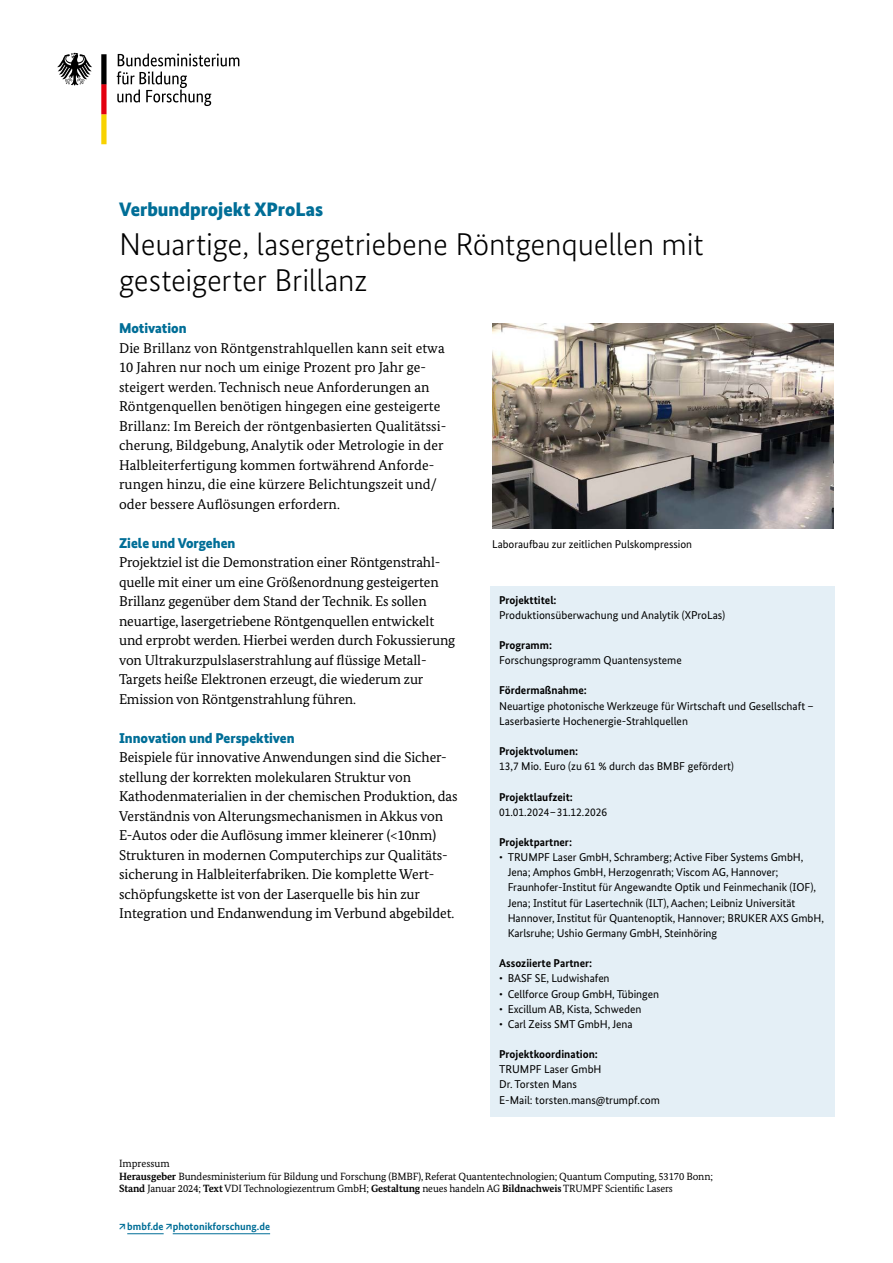
<style>
.page{position:relative;width:893px;height:1263px;background:#fff}
.page>*{position:absolute;margin:0;border:0;box-sizing:border-box;transform-origin:0 0}
.t1{font:300 31.5px/36px "Bundes Sans";letter-spacing:-.01em;color:#000}
.t2{font:900 19.5px "Bundes Sans";color:#006e97}
.t3{font:14.25px/19.5px "Bundes Serif";letter-spacing:-.005em;color:#000}
.t4{font:900 14.25px "Bundes Sans";color:#006e97}
.t5{font:11.4px/15.1px "Bundes Sans";letter-spacing:-.005em;color:#000}
.t6{font:700 11.4px "Bundes Sans";color:#000}
.t7{font:11.25px "Bundes Sans";color:#000}
.t8{font:10.5px/12.6px "Bundes Serif";letter-spacing:-.01em;color:#000}
.t9{font:700 10.5px "Bundes Sans";color:#006e97}
.s1{font-weight:700}
</style>
<div class="page">
<svg style="left:117px;top:53px;width:122px;height:53px"></svg>
<svg style="left:57px;top:53px;width:35px;height:33px"></svg>
<svg style="left:101px;top:54px;width:6px;height:90px"></svg>
<div style="left:490px;top:586px;width:345px;height:530px;background:#e4eff6"></div>
<img style="left:492px;top:324px;width:341px;height:204px">
<hr style="left:127px;top:1233px;width:37px;height:1px;background:#006e97">
<hr style="left:173px;top:1233px;width:97px;height:1px;background:#006e97">
<p class="t2" style="left:119px;top:198px;width:206px">Verbundprojekt XProLas</p>
<h1 class="t1" style="left:119px;top:226px;width:586px">Neuartige, lasergetriebene Röntgenquellen mit gesteigerter Brillanz</h1>
<h2 class="t4" style="left:119px;top:320px;width:69px">Motivation</h2>
<p class="t3" style="left:119px;top:338px;width:329px">Die Brillanz von Röntgenstrahlquellen kann seit etwa 10 Jahren nur noch um einige Prozent pro Jahr ge&shy;steigert werden. Technisch neue Anforderungen an Röntgenquellen benötigen hingegen eine gesteigerte Brillanz: Im Bereich der röntgenbasierten Qualitätssi&shy;cherung, Bildgebung, Analytik oder Metrologie in der Halbleiterfertigung kommen fortwährend Anforde&shy;rungen hinzu, die eine kürzere Belichtungszeit und/ oder bessere Auflösungen erfordern.</p>
<h2 class="t4" style="left:119px;top:534px;width:118px">Ziele und Vorgehen</h2>
<p class="t3" style="left:119px;top:552px;width:338px">Projektziel ist die Demonstration einer Röntgenstrahl&shy;quelle mit einer um eine Größenordnung gesteigerten Brillanz gegenüber dem Stand der Technik. Es sollen neuartige, lasergetriebene Röntgenquellen entwickelt und erprobt werden. Hierbei werden durch Fokussierung von Ultrakurzpulslaserstrahlung auf flüssige Metall-Targets heiße Elektronen erzeugt, die wiederum zur Emission von Röntgenstrahlung führen.</p>
<h2 class="t4" style="left:119px;top:729px;width:177px">Innovation und Perspektiven</h2>
<p class="t3" style="left:119px;top:747px;width:340px">Beispiele für innovative Anwendungen sind die Sicher&shy;stellung der korrekten molekularen Struktur von Kathodenmaterialien in der chemischen Produktion, das Verständnis von Alterungsmechanismen in Akkus von E-Autos oder die Auflösung immer kleinerer (&lt;10nm)<br>Strukturen in modernen Computerchips zur Qualitäts&shy;sicherung in Halbleiterfabriken. Die komplette Wert&shy;schöpfungskette ist von der Laserquelle bis hin zur Integration und Endanwendung im Verbund abgebildet.</p>
<p class="t7" style="left:492px;top:537px;width:201px">Laboraufbau zur zeitlichen Pulskompression</p>
<h2 class="t6" style="left:499px;top:593px;width:59px">Projekttitel:</h2>
<p class="t5" style="left:499px;top:607px;width:228px">Produktionsüberwachung und Analytik (XProLas)</p>
<h2 class="t6" style="left:499px;top:638px;width:54px">Programm:</h2>
<p class="t5" style="left:499px;top:653px;width:184px">Forschungsprogramm Quantensysteme</p>
<h2 class="t6" style="left:499px;top:684px;width:89px">Fördermaßnahme:</h2>
<p class="t5" style="left:499px;top:698px;width:316px">Neuartige photonische Werkzeuge für Wirtschaft und Gesellschaft –<br>Laserbasierte Hochenergie-Strahlquellen</p>
<h2 class="t6" style="left:499px;top:744px;width:81px">Projektvolumen:</h2>
<p class="t5" style="left:499px;top:759px;width:236px">13,7 Mio. Euro (zu 61 % durch das BMBF gefördert)</p>
<h2 class="t6" style="left:499px;top:790px;width:75px">Projektlaufzeit:</h2>
<p class="t5" style="left:499px;top:804px;width:109px">01.01.2024–31.12.2026</p>
<h2 class="t6" style="left:499px;top:835px;width:74px">Projektpartner:</h2>
<p class="t5" style="left:508px;top:850px;width:318px;text-indent:-9px">• TRUMPF Laser GmbH, Schramberg; Active Fiber Systems GmbH, Jena; Amphos GmbH, Herzogenrath; Viscom AG, Hannover; Fraunhofer-Institut für Angewandte Optik und Feinmechanik (IOF), Jena; Institut für Lasertechnik (ILT), Aachen; Leibniz Universität Hannover, Institut für Quantenoptik, Hannover; BRUKER AXS GmbH, Karlsruhe; Ushio Germany GmbH, Steinhöring</p>
<h2 class="t6" style="left:499px;top:957px;width:95px">Assoziierte Partner:</h2>
<p class="t5" style="left:499px;top:971px;width:112px">• BASF SE, Ludwishafen</p>
<p class="t5" style="left:499px;top:986px;width:162px">• Cellforce Group GmbH, Tübingen</p>
<p class="t5" style="left:499px;top:1001px;width:144px">• Excillum AB, Kista, Schweden</p>
<p class="t5" style="left:499px;top:1016px;width:135px">• Carl Zeiss SMT GmbH, Jena</p>
<h2 class="t6" style="left:499px;top:1047px;width:100px">Projektkoordination:</h2>
<p class="t5" style="left:499px;top:1062px;width:104px">TRUMPF Laser GmbH</p>
<p class="t5" style="left:499px;top:1077px;width:80px">Dr. Torsten Mans</p>
<p class="t5" style="left:499px;top:1092px;width:162px">E-Mail: torsten.mans@trumpf.com</p>
<h2 class="t8" style="left:119px;top:1157px;width:52px">Impressum</h2>
<p class="t8" style="left:119px;top:1170px;width:595px"><span class="s1">Herausgeber</span> Bundesministerium für Bildung und Forschung (BMBF), Referat Quantentechnologien; Quantum Computing, 53170 Bonn;<br><span class="s1">Stand</span> Januar 2024; <span class="s1">Text</span> VDI Technologiezentrum GmbH; <span class="s1">Gestaltung</span> neues handeln AG <span class="s1">Bildnachweis</span> TRUMPF Scientific Lasers</p>
<p class="t9" style="left:119px;top:1220px;width:153px">↗bmbf.de ↗photonikforschung.de</p>
</div>
